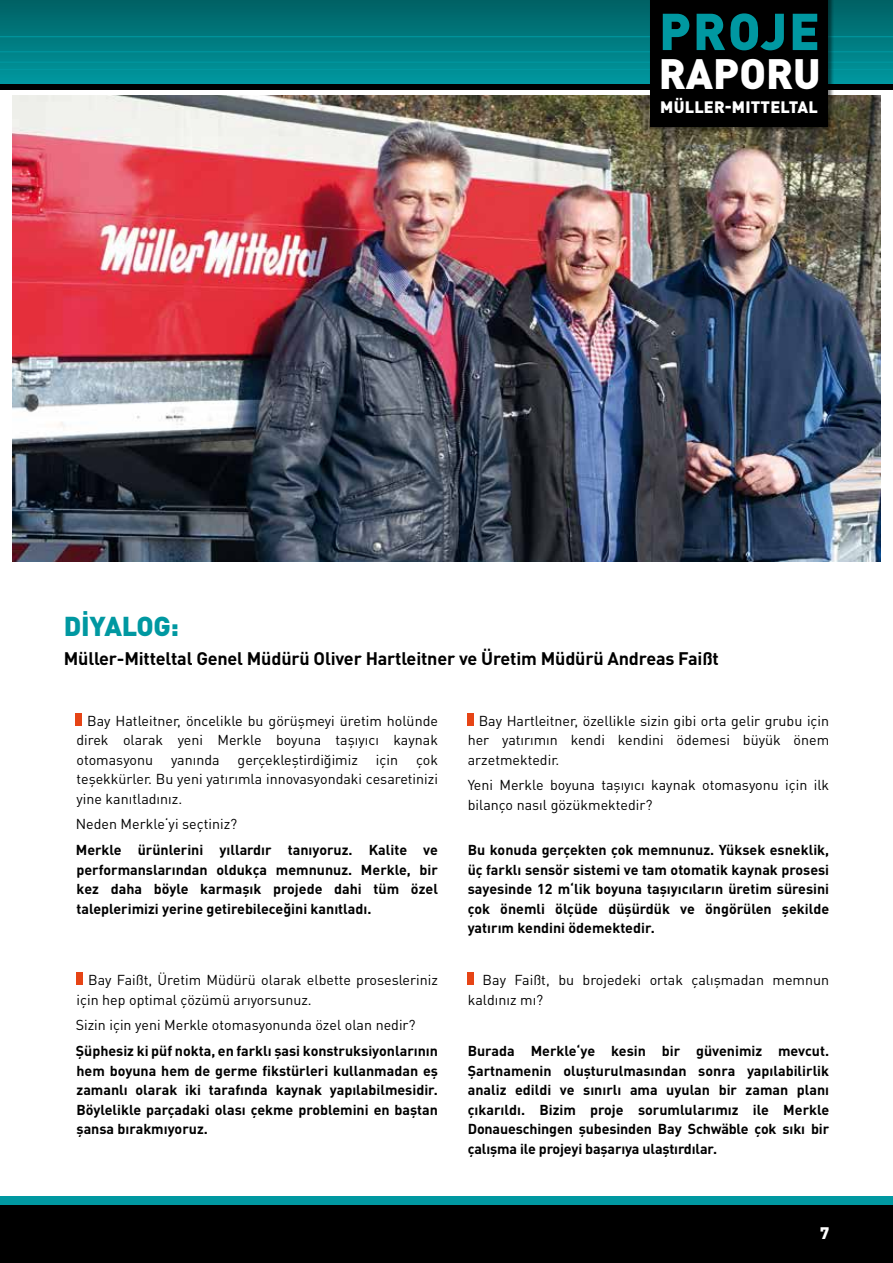
<style>
.page{position:relative;width:893px;height:1263px;background:#fff}
.page>*{position:absolute;margin:0;border:0;box-sizing:border-box;transform-origin:0 0}
.t1{font:900 51px "DIN Pro";letter-spacing:.04em;color:#0098a1}
.t2{font:900 42px "DIN Pro";color:#fff}
.t3{font:900 27px "DIN Pro";letter-spacing:-.01em;color:#0098a1}
.t4{font:700 18px "DIN Pro";letter-spacing:-.01em;color:#000}
.t5{font:900 16.5px "DIN Pro";color:#fff}
.t6{font:900 16.35px "DIN Pro";letter-spacing:.01em;color:#fff}
.t7{font:700 14.25px/19.5px "DIN Pro";color:#000;text-align:justify}
.t8{font:14.25px/19.5px "DIN Pro";color:#000;text-align:justify}
</style>
<div class="page">
<div style="left:0;top:1197px;width:893px;height:66px;background:#000"></div>
<div style="left:0;top:1196px;width:893px;height:9px;background:#0098a1"></div>
<img style="left:13px;top:96px;width:867px;height:465px">
<div style="left:0;top:84px;width:893px;height:6px;background:#000"></div>
<div style="left:0;top:0;width:893px;height:84px;background:linear-gradient(to bottom,#006063,#0098a0)"></div>
<hr style="left:0;top:36px;width:893px;height:1px;background:#0098a1">
<hr style="left:0;top:51px;width:893px;height:1px;background:#0098a1">
<hr style="left:0;top:62px;width:893px;height:1px;background:#0098a1">
<hr style="left:0;top:69px;width:893px;height:1px;background:#0098a1">
<div style="left:76px;top:713px;width:6px;height:12px;background:#e64415"></div>
<div style="left:77px;top:972px;width:6px;height:13px;background:#e64415"></div>
<div style="left:468px;top:713px;width:6px;height:12px;background:#e64415"></div>
<div style="left:468px;top:972px;width:6px;height:13px;background:#e64415"></div>
<div style="left:649px;top:0;width:185px;height:133px;background:#000;opacity:.5"></div>
<div style="left:650px;top:0;width:178px;height:126px;background:#000"></div>
<h1 class="t1" style="left:659px;top:-3px;width:162px">PROJE</h1>
<h2 class="t2" style="left:659px;top:46px;width:163px">RAPORU</h2>
<p class="t6" style="left:660px;top:96px;width:159px">MÜLLER-MITTELTAL</p>
<h3 class="t3" style="left:64px;top:608px;width:117px">DİYALOG:</h3>
<p class="t4" style="left:64px;top:647px;width:657px">Müller-Mitteltal Genel Müdürü Oliver Hartleitner ve Üretim Müdürü Andreas Faißt</p>
<p class="t8" style="left:77px;top:710px;width:363px;text-indent:11px">Bay Hatleitner, öncelikle bu görüşmeyi üretim holünde direk olarak yeni Merkle boyuna taşıyıcı kaynak otomasyonu</p>
<p class="t8" style="left:171px;top:749px;width:50px">yanında</p>
<p class="t8" style="left:238px;top:749px;width:122px">gerçekleştirdiğimiz</p>
<p class="t8" style="left:376px;top:749px;width:24px">için</p>
<p class="t8" style="left:77px;top:749px;width:363px;text-indent:339px">çok teşekkürler. Bu yeni yatırımla innovasyondaki cesaretinizi yine kanıtladınız.</p>
<p class="t8" style="left:76px;top:814px;width:163px">Neden Merkle‘yi seçtiniz?</p>
<p class="t7" style="left:76px;top:840px;width:364px">Merkle ürünlerini yıllardır tanıyoruz. Kalite ve performanslarından oldukça memnunuz. Merkle, bir kez daha böyle karmaşık projede dahi tüm özel taleplerimizi yerine getirebileceğini kanıtladı.</p>
<p class="t8" style="left:77px;top:969px;width:363px;text-indent:12px">Bay Faißt, Üretim Müdürü olarak elbette prosesleriniz için hep optimal çözümü arıyorsunuz.</p>
<p class="t8" style="left:76px;top:1015px;width:341px">Sizin için yeni Merkle otomasyonunda özel olan nedir?</p>
<p class="t7" style="left:76px;top:1041px;width:364px">Şüphesiz ki püf nokta, en farklı şasi konstruksiyonlarının hem boyuna hem de germe fikstürleri kullanmadan eş zamanlı olarak iki tarafında kaynak yapılabilmesidir.<br>Böylelikle parçadaki olası çekme problemini en baştan şansa bırakmıyoruz.</p>
<p class="t8" style="left:468px;top:710px;width:363px;text-indent:11px">Bay Hartleitner, özellikle sizin gibi orta gelir grubu için her yatırımın kendi kendini ödemesi büyük önem arzetmektedir.</p>
<p class="t8" style="left:468px;top:775px;width:363px">Yeni Merkle boyuna taşıyıcı kaynak otomasyonu için ilk bilanço nasıl gözükmektedir?</p>
<p class="t7" style="left:468px;top:840px;width:363px">Bu konuda gerçekten çok memnunuz. Yüksek esneklik, üç farklı sensör sistemi ve tam otomatik kaynak prosesi sayesinde 12 m‘lik boyuna taşıyıcıların üretim süresini çok önemli ölçüde düşürdük ve öngörülen şekilde yatırım kendini ödemektedir.</p>
<p class="t8" style="left:468px;top:969px;width:363px;text-indent:15px">Bay Faißt, bu brojedeki ortak çalışmadan memnun kaldınız mı?</p>
<p class="t7" style="left:468px;top:1041px;width:363px">Burada Merkle‘ye kesin bir güvenimiz mevcut.<br>Şartnamenin oluşturulmasından sonra yapılabilirlik analiz edildi ve sınırlı ama uyulan bir zaman planı çıkarıldı. Bizim proje sorumlularımız ile Merkle Donaueschingen şubesinden Bay Schwäble çok sıkı bir çalışma ile projeyi başarıya ulaştırdılar.</p>
<p class="t5" style="left:820px;top:1221px;width:11px">7</p>
</div>
